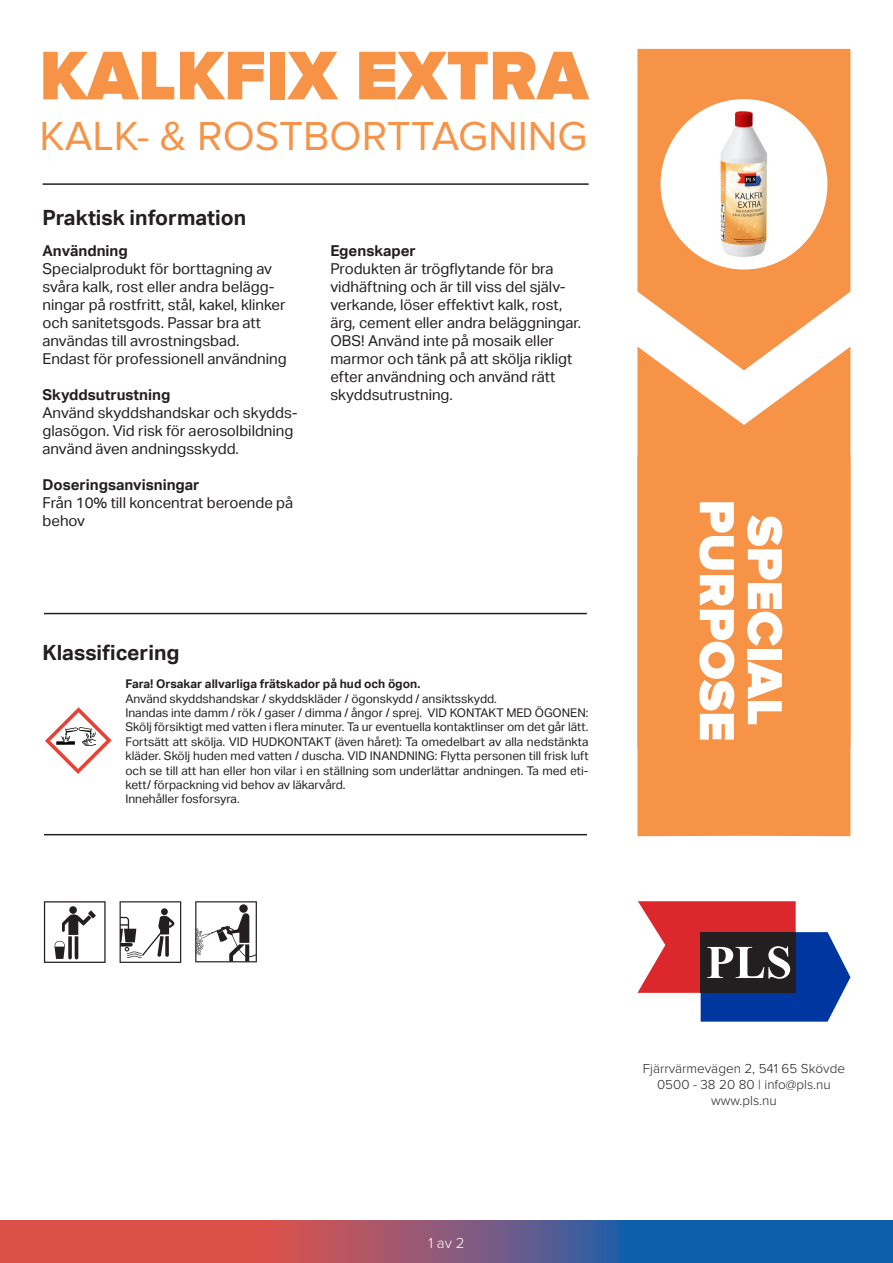
<style>
.page{position:relative;width:893px;height:1263px;background:#fff}
.page>*{position:absolute;margin:0;border:0;box-sizing:border-box;transform-origin:0 0}
.t1{font:900 71.25px "Proxima Nova";color:#f69347}
.t2{font:900 51px "Proxima Nova";color:#fff}
.t3{font:42px "Proxima Nova";color:#f69347}
.t4{font:700 21px "Aktiv Grotesk";color:#231f20}
.t5{font:15px/18px "Aktiv Grotesk";color:#231f20}
.t6{font:700 15px "Aktiv Grotesk";color:#231f20}
.t7{font:300 15px "Proxima Nova";color:#fff}
.t8{font:300 13.5px "Proxima Nova";color:#231f20}
.t9{font:12px/14.4px "Aktiv Grotesk";color:#231f20;text-align:justify}
.t10{font:700 12px "Aktiv Grotesk";color:#231f20}
</style>
<div class="page">
<svg style="left:637px;top:901px;width:213px;height:121px"></svg>
<hr style="left:44px;top:834px;width:543px;height:1px;background:#231f20">
<hr style="left:44px;top:613px;width:543px;height:1px;background:#231f20">
<svg style="left:637px;top:49px;width:213px;height:298px;background:#f69e5a"></svg>
<svg style="left:637px;top:347px;width:213px;height:108px;fill:#f69347"></svg>
<div style="left:637px;top:455px;width:213px;height:381px;background:#f69347"></div>
<div style="left:660px;top:99px;width:167px;height:171px;background:#fff;border-radius:50%"></div>
<svg style="left:0;top:1220px;width:893px;height:43px;background:#7b577a"></svg>
<hr style="left:43px;top:183px;width:546px;height:2px;background:#231f20">
<img style="left:720px;top:111px;width:48px;height:146px">
<svg style="left:45px;top:707px;width:67px;height:67px"></svg>
<svg style="left:195px;top:901px;width:62px;height:61px"></svg>
<svg style="left:120px;top:901px;width:61px;height:62px"></svg>
<svg style="left:44px;top:901px;width:62px;height:62px"></svg>
<p class="t1" style="left:39px;top:34px;width:550px">KALKFIX EXTRA</p>
<p class="t3" style="left:39px;top:112px;width:549px">KALK- &amp; ROSTBORTTAGNING</p>
<p class="t4" style="left:43px;top:206px;width:205px">Praktisk information</p>
<p class="t6" style="left:43px;top:242px;width:87px">Användning</p>
<p class="t5" style="left:43px;top:259px;width:245px">Specialprodukt för borttagning av svåra kalk, rost eller andra belägg&shy;ningar på rostfritt, stål, kakel, klinker och sanitetsgods. Passar bra att användas till avrostningsbad.</p>
<p class="t5" style="left:43px;top:349px;width:246px">Endast för professionell användning</p>
<p class="t6" style="left:43px;top:386px;width:129px">Skyddsutrustning</p>
<p class="t5" style="left:43px;top:403px;width:257px">Använd skyddshandskar och skydds&shy;glasögon. Vid risk för aerosolbildning använd även andningsskydd.</p>
<p class="t6" style="left:43px;top:476px;width:159px">Doseringsanvisningar</p>
<p class="t5" style="left:43px;top:493px;width:252px">Från 10% till koncentrat beroende på behov</p>
<p class="t6" style="left:330px;top:242px;width:87px">Egenskaper</p>
<p class="t5" style="left:330px;top:259px;width:252px">Produkten är trögflytande för bra vidhäftning och är till viss del själv&shy;verkande, löser effektivt kalk, rost, ärg, cement eller andra beläggningar.<br>OBS! Använd inte på mosaik eller marmor och tänk på att skölja rikligt efter användning och använd rätt skyddsutrustning.</p>
<p class="t4" style="left:43px;top:640px;width:139px">Klassificering</p>
<p class="t10" style="left:125px;top:677px;width:296px">Fara! Orsakar allvarliga frätskador på hud och ögon.</p>
<p class="t9" style="left:125px;top:691px;width:373px">Använd skyddshandskar / skyddskläder / ögonskydd / ansiktsskydd.</p>
<p class="t9" style="left:125px;top:706px;width:465px">Inandas inte damm / rök / gaser / dimma / ångor / sprej. VID KONTAKT MED ÖGONEN:<br>Skölj försiktigt med vatten i flera minuter. Ta ur eventuella kontaktlinser om det går lätt.<br>Fortsätt att skölja. VID HUDKONTAKT (även håret): Ta omedelbart av alla nedstänkta kläder. Skölj huden med vatten / duscha. VID INANDNING: Flytta personen till frisk luft och se till att han eller hon vilar i en ställning som underlättar andningen. Ta med eti&shy;kett/ förpackning vid behov av läkarvård.</p>
<p class="t9" style="left:125px;top:792px;width:116px">Innehåller fosforsyra.</p>
<p class="t2" style="left:746px;top:499px;width:243px;rotate:90deg">PURPOSE</p>
<p class="t2" style="left:794px;top:515px;width:212px;rotate:90deg">SPECIAL</p>
<p class="t7" style="left:428px;top:1231px;width:38px">1 av 2</p>
<p class="t8" style="left:643px;top:1058px;width:204px">Fjärrvärmevägen 2, 541 65 Skövde</p>
<p class="t8" style="left:657px;top:1074px;width:175px">0500 - 38 20 80 | info@pls.nu</p>
<p class="t8" style="left:711px;top:1090px;width:67px">www.pls.nu</p>
</div>
